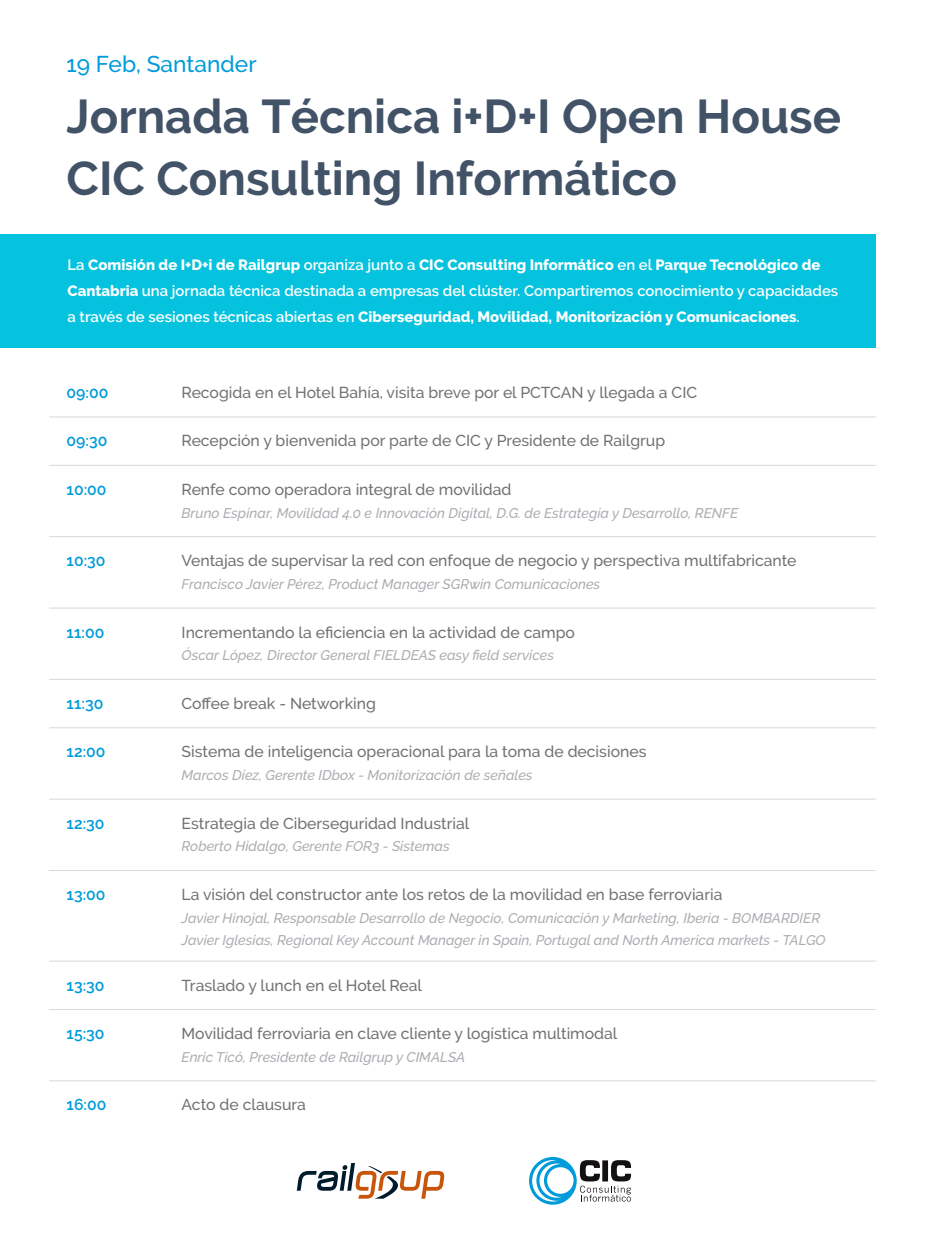
<style>
.page{position:relative;width:928px;height:1242px;background:#fff}
.page>*{position:absolute;margin:0;border:0;box-sizing:border-box;transform-origin:0 0}
.t1{font:700 47.25px/61.2px "Raleway";color:#425267}
.t2{font:500 22.75px "Raleway";color:#009bda}
.t3{font:500 15.75px "Raleway";color:#717175}
.t4{font:600 15.75px "Raleway";color:#009bda}
.t5{font:600 14.88px/26.2px "Raleway";color:#fff}
.t6{font:italic 500 14px/22.8px "Raleway";color:#adacb2}
.s1{font-weight:800}
</style>
<div class="page">
<svg style="left:296px;top:1163px;width:148px;height:35px"></svg>
<svg style="left:529px;top:1157px;width:102px;height:47px"></svg>
<hr style="left:49px;top:417px;width:826px;height:1px;background:#d7d8dc">
<hr style="left:49px;top:679px;width:826px;height:1px;background:#d7d8dc">
<hr style="left:49px;top:961px;width:826px;height:1px;background:#d7d8dc">
<hr style="left:49px;top:1080px;width:826px;height:1px;background:#d7d8dc">
<hr style="left:49px;top:465px;width:826px;height:1px;background:#d7d8dc">
<hr style="left:49px;top:536px;width:826px;height:1px;background:#d7d8dc">
<hr style="left:49px;top:608px;width:826px;height:1px;background:#d7d8dc">
<hr style="left:49px;top:727px;width:826px;height:1px;background:#d7d8dc">
<hr style="left:49px;top:799px;width:826px;height:1px;background:#d7d8dc">
<hr style="left:49px;top:1009px;width:826px;height:1px;background:#d7d8dc">
<hr style="left:49px;top:870px;width:826px;height:1px;background:#d7d8dc">
<div style="left:0;top:234px;width:875px;height:114px;background:#05c3de"></div>
<h2 class="t2" style="left:67px;top:51px;width:191px">19 Feb, Santander</h2>
<h1 class="t1" style="left:67px;top:86px;width:775px">Jornada Técnica i+D+I Open House<br>CIC Consulting Informático</h1>
<p class="t5" style="left:67px;top:251px;width:772px">La <span class="s1">Comisión de I+D+i de Railgrup</span> organiza junto a <span class="s1">CIC Consulting Informático</span> en el <span class="s1">Parque Tecnológico de<br>Cantabria</span> una jornada técnica destinada a empresas del clúster. Compartiremos conocimiento y capacidades a través de sesiones técnicas abiertas en <span class="s1">Ciberseguridad, Movilidad, Monitorización y Comunicaciones</span>.</p>
<p class="t4" style="left:67px;top:383px;width:43px">09:00</p>
<p class="t3" style="left:181px;top:383px;width:517px">Recogida en el Hotel Bahía, visita breve por el PCTCAN y llegada a CIC</p>
<p class="t4" style="left:67px;top:432px;width:42px">09:30</p>
<p class="t3" style="left:181px;top:432px;width:485px">Recepción y bienvenida por parte de CIC y Presidente de Railgrup</p>
<p class="t4" style="left:67px;top:480px;width:41px">10:00</p>
<p class="t3" style="left:181px;top:480px;width:331px">Renfe como operadora integral de movilidad</p>
<p class="t6" style="left:181px;top:501px;width:558px">Bruno Espinar, Movilidad 4.0 e Innovación Digital, D.G. de Estrategía y Desarrollo, RENFE</p>
<p class="t4" style="left:67px;top:551px;width:40px">10:30</p>
<p class="t3" style="left:181px;top:551px;width:616px">Ventajas de supervisar la red con enfoque de negocio y perspectiva multifabricante</p>
<p class="t6" style="left:181px;top:572px;width:420px">Francisco Javier Pérez, Product Manager SGRwin Comunicaciones</p>
<p class="t4" style="left:67px;top:623px;width:39px">11:00</p>
<p class="t3" style="left:181px;top:623px;width:395px">Incrementando la eficiencia en la actividad de campo</p>
<p class="t6" style="left:181px;top:644px;width:374px">Óscar López, Director General FIELDEAS easy field services</p>
<p class="t4" style="left:67px;top:694px;width:38px">11:30</p>
<p class="t3" style="left:181px;top:694px;width:196px">Coffee break - Networking</p>
<p class="t4" style="left:67px;top:742px;width:40px">12:00</p>
<p class="t3" style="left:181px;top:742px;width:466px">Sistema de inteligencia operacional para la toma de decisiones</p>
<p class="t6" style="left:181px;top:764px;width:352px">Marcos Díez, Gerente IDbox - Monitorización de señales</p>
<p class="t4" style="left:67px;top:814px;width:39px">12:30</p>
<p class="t3" style="left:181px;top:814px;width:289px">Estrategia de Ciberseguridad Industrial</p>
<p class="t6" style="left:181px;top:835px;width:269px">Roberto Hidalgo, Gerente FOR3 - Sistemas</p>
<p class="t3" style="left:181px;top:885px;width:542px">La visión del constructor ante los retos de la movilidad en base ferroviaria</p>
<p class="t6" style="left:181px;top:906px;width:645px">Javier Hinojal, Responsable Desarrollo de Negocio, Comunicación y Marketing, Iberia - BOMBARDIER<br>Javier Iglesias, Regional Key Account Manager in Spain, Portugal and North America markets - TALGO</p>
<p class="t4" style="left:67px;top:885px;width:40px">13:00</p>
<p class="t4" style="left:67px;top:976px;width:39px">13:30</p>
<p class="t3" style="left:181px;top:976px;width:242px">Traslado y lunch en el Hotel Real</p>
<p class="t4" style="left:67px;top:1024px;width:39px">15:30</p>
<p class="t3" style="left:181px;top:1024px;width:437px">Movilidad ferroviaria en clave cliente y logística multimodal</p>
<p class="t6" style="left:181px;top:1045px;width:285px">Enric Ticó, Presidente de Railgrup y CIMALSA</p>
<p class="t4" style="left:67px;top:1095px;width:41px">16:00</p>
<p class="t3" style="left:181px;top:1095px;width:126px">Acto de clausura</p>
</div>
